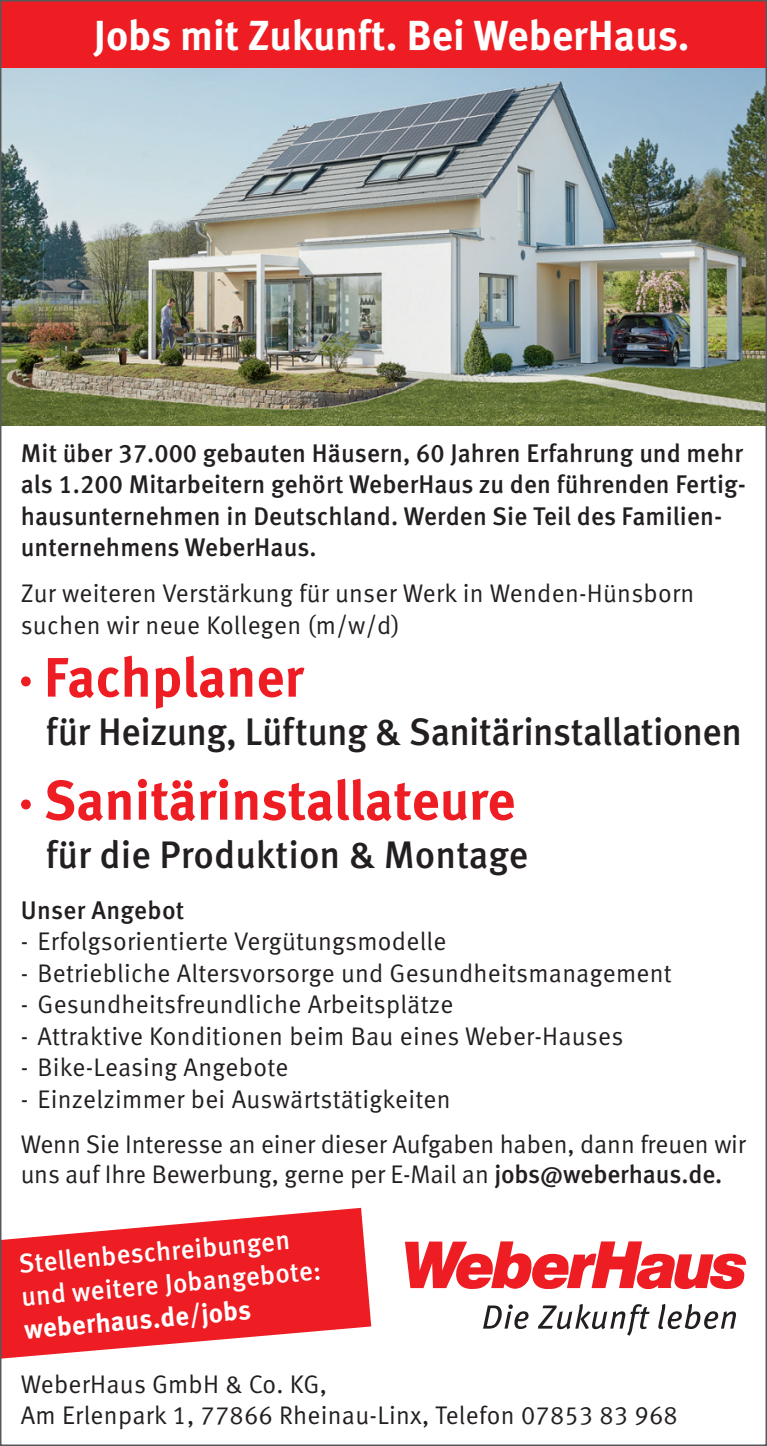
<style>
.page{position:relative;width:767px;height:1446px;background:#fff}
.page>*{position:absolute;margin:0;border:0;box-sizing:border-box;transform-origin:0 0}
.t1{font:700 55.5px "Meta Offc";color:#ee1d23}
.t2{font:700 42px "Meta Offc";color:#fff}
.t3{font:500 38.4px "Meta Offc";letter-spacing:-.015em;color:#231f20}
.t4{font:500 27px/33px "Meta Offc";color:#fff}
.t5{font:25.5px/31.5px "Meta Offc Norm";letter-spacing:.01em;color:#231f20}
.t6{font:500 25.5px/31.5px "Meta Offc";letter-spacing:.005em;color:#231f20}
.s1{font-family:"Meta Offc";font-weight:500}
.s2{font-weight:700}
</style>
<div class="page">
<div style="left:0;top:0;width:767px;height:68px;background:#ee1d23"></div>
<img style="left:2px;top:68px;width:763px;height:357px">
<svg style="left:405px;top:1241px;width:341px;height:49px"></svg>
<svg style="left:483px;top:1304px;width:45px;height:25px"></svg>
<svg style="left:538px;top:1304px;width:112px;height:31px"></svg>
<svg style="left:658px;top:1304px;width:78px;height:25px"></svg>
<svg style="left:2px;top:1208px;width:369px;height:150px;fill:#ee1d23"></svg>
<p class="t2" style="left:94px;top:10px;width:597px">Jobs mit Zukunft. Bei WeberHaus.</p>
<p class="t6" style="left:21px;top:438px;width:727px">Mit über 37.000 gebauten Häusern, 60 Jahren Erfahrung und mehr als 1.200 Mitarbeitern gehört WeberHaus zu den führenden Fertig&shy;hausunternehmen in Deutschland. Werden Sie Teil des Familien&shy;unternehmens WeberHaus.</p>
<p class="t5" style="left:21px;top:578px;width:675px">Zur weiteren Verstärkung für unser Werk in Wenden-Hünsborn suchen wir neue Kollegen (m/w/d)</p>
<p class="t1" style="left:9px;top:644px;width:297px">⋅Fachplaner</p>
<p class="t3" style="left:46px;top:709px;width:698px">für Heizung, Lüftung &amp; Sanitärinstallationen</p>
<p class="t1" style="left:9px;top:767px;width:508px">⋅Sanitärinstallateure</p>
<p class="t3" style="left:46px;top:832px;width:484px">für die Produktion &amp; Montage</p>
<p class="t6" style="left:21px;top:895px;width:165px">Unser Angebot</p>
<p class="t5" style="left:21px;top:926px;width:427px">- Erfolgsorientierte Vergütungsmodelle</p>
<p class="t5" style="left:21px;top:958px;width:652px">- Betriebliche Altersvorsorge und Gesundheitsmanagement</p>
<p class="t5" style="left:21px;top:989px;width:434px">- Gesundheitsfreundliche Arbeitsplätze</p>
<p class="t5" style="left:21px;top:1020px;width:604px">- Attraktive Konditionen beim Bau eines Weber-Hauses</p>
<p class="t5" style="left:21px;top:1052px;width:269px">- Bike-Leasing Angebote</p>
<p class="t5" style="left:21px;top:1077px;width:727px;line-height:45px">- Einzelzimmer bei Auswärtstätigkeiten<br>Wenn Sie Interesse an einer dieser Aufgaben haben, dann freuen wir</p>
<p class="t5" style="left:21px;top:1159px;width:703px">uns auf Ihre Bewerbung, gerne per E-Mail an <span class="s1">jobs@weberhaus.de.</span></p>
<p class="t4" style="left:17px;top:1248px;width:302px;rotate:-5deg">Stellenbeschreibungen und weitere Jobangebote: <span class="s2">weberhaus.de/jobs</span></p>
<p class="t5" style="left:21px;top:1369px;width:658px">WeberHaus GmbH &amp; Co. KG,<br>Am Erlenpark 1, 77866 Rheinau-Linx, Telefon 07853 83 968</p>
</div>
